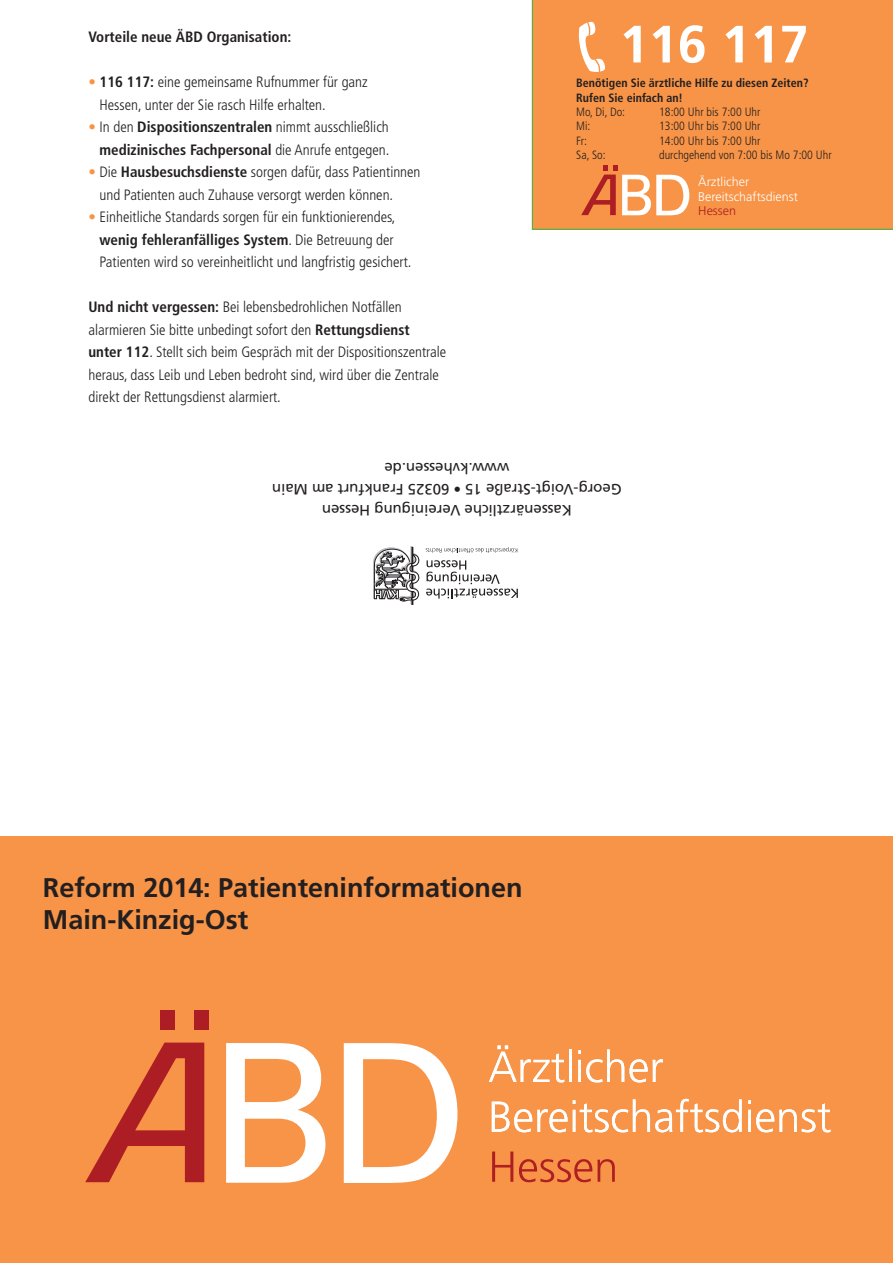
<style>
.page{position:relative;width:893px;height:1263px;background:#fff}
.page>*{position:absolute;margin:0;border:0;box-sizing:border-box;transform-origin:0 0}
.t1{font:700 52.5px "Frutiger";color:#fff}
.t2{font:700 27px/32.4px "Frutiger";color:#231f20}
.t3{font:300 condensed 15px/22.5px "Frutiger";color:#231f20}
.t4{font:700 condensed 15px/22.5px "Frutiger";color:#231f20;text-align:right}
.t5{font:15px/21px "Frutiger";color:#231f20;text-align:center}
.t6{font:300 12.6px/14.5px "Frutiger";color:#fff}
.t7{font:300 12.6px "Frutiger";color:#af1e22}
.t8{font:300 condensed 12px "Frutiger";color:#231f20}
.t9{font:700 condensed 12px/14.4px "Frutiger";color:#231f20}
.s1{color:#f79447}
.s2{font-weight:700}
.s3{font-weight:300;color:#f79447}
.s4{font-weight:300}
</style>
<div class="page">
<div style="left:0;top:837px;width:893px;height:426px;background:#f79447"></div>
<svg style="left:226px;top:1043px;width:99px;height:140px"></svg>
<svg style="left:344px;top:1043px;width:113px;height:140px"></svg>
<div style="left:161px;top:1010px;width:14px;height:20px;background:#ad1e24"></div>
<div style="left:195px;top:1010px;width:14px;height:20px;background:#ad1e24"></div>
<svg style="left:85px;top:1042px;width:119px;height:140px"></svg>
<svg style="left:489px;top:1045px;width:75px;height:37px"></svg>
<hr style="left:569px;top:1049px;width:2px;height:33px;background:#fff">
<svg style="left:578px;top:1049px;width:85px;height:33px"></svg>
<svg style="left:492px;top:1099px;width:250px;height:33px"></svg>
<svg style="left:748px;top:1100px;width:82px;height:32px"></svg>
<svg style="left:492px;top:1151px;width:21px;height:31px"></svg>
<svg style="left:519px;top:1159px;width:96px;height:23px"></svg>
<svg style="left:426px;top:547px;width:91px;height:6px"></svg>
<svg style="left:373px;top:546px;width:46px;height:59px"></svg>
<svg style="left:426px;top:560px;width:92px;height:39px"></svg>
<div style="left:532px;top:0;width:361px;height:230px;background:#f79447"></div>
<div style="left:573px;top:161px;width:233px;height:58px;background:#f79447"></div>
<svg style="left:581px;top:165px;width:108px;height:50px"></svg>
<div style="left:575px;top:21px;width:31px;height:54px;background:#f79447"></div>
<p class="t4" style="left:88px;top:27px;width:204px">Vorteile neue ÄBD Organisation:</p>
<p class="t3" style="left:100px;top:72px;width:270px;text-indent:-11px"><span class="s1">•</span> <span class="s2">116 117:</span> eine gemeinsame Rufnummer für ganz<br>Hessen, unter der Sie rasch Hilfe erhalten.</p>
<p class="t4" style="left:88px;top:117px;width:302px"><span class="s3">•</span> <span class="s4">In den</span> Dispositionszentralen <span class="s4">nimmt ausschließlich </span>medizinisches Fachpersonal <span class="s4">die Anrufe entgegen.</span></p>
<p class="t3" style="left:100px;top:162px;width:322px;text-indent:-11px"><span class="s1">•</span> Die <span class="s2">Hausbesuchsdienste</span> sorgen dafür, dass Patientinnen und Patienten auch Zuhause versorgt werden können.</p>
<p class="t3" style="left:100px;top:207px;width:313px;text-indent:-11px"><span class="s1">•</span> Einheitliche Standards sorgen für ein funktionierendes, <span class="s2">wenig fehleranfälliges System</span>. Die Betreuung der<br>Patienten wird so vereinheitlicht und langfristig gesichert.</p>
<p class="t3" style="left:88px;top:297px;width:359px"><span class="s2">Und nicht vergessen:</span> Bei lebensbedrohlichen Notfällen alarmieren Sie bitte unbedingt sofort den <span class="s2">Rettungsdienst unter 112</span>. Stellt sich beim Gespräch mit der Dispositionszentrale heraus, dass Leib und Leben bedroht sind, wird über die Zentrale direkt der Rettungsdienst alarmiert.</p>
<h1 class="t1" style="left:619px;top:23px;width:191px">116 117</h1>
<p class="t9" style="left:576px;top:77px;width:234px">Benötigen Sie ärztliche Hilfe zu diesen Zeiten?<br>Rufen Sie einfach an!</p>
<p class="t8" style="left:576px;top:107px;width:50px">Mo, Di, Do:</p>
<p class="t8" style="left:659px;top:107px;width:103px">18:00 Uhr bis 7:00 Uhr</p>
<p class="t8" style="left:576px;top:121px;width:16px">Mi:</p>
<p class="t8" style="left:659px;top:121px;width:103px">13:00 Uhr bis 7:00 Uhr</p>
<p class="t8" style="left:576px;top:136px;width:12px">Fr:</p>
<p class="t8" style="left:659px;top:136px;width:103px">14:00 Uhr bis 7:00 Uhr</p>
<p class="t8" style="left:576px;top:150px;width:31px">Sa, So:</p>
<p class="t8" style="left:659px;top:150px;width:174px">durchgehend von 7:00 bis Mo 7:00 Uhr</p>
<p class="t6" style="left:698px;top:175px;width:101px">Ärztlicher<br>Bereitschaftsdienst</p>
<p class="t7" style="left:698px;top:206px;width:39px">Hessen</p>
<p class="t5" style="left:622px;top:519px;width:351px;rotate:-180deg">K nes sa hc i l tzrä e V ni ere gi u n g H nes se<br>G oe gr V- o g i ßa r t S - t e 51 • 52306 na r F uf k t r ma M n i a w w w hvk . nes se d. e</p>
<h2 class="t2" style="left:43px;top:873px;width:481px">Reform 2014: Patienteninformationen<br>Main-Kinzig-Ost</h2>
</div>
